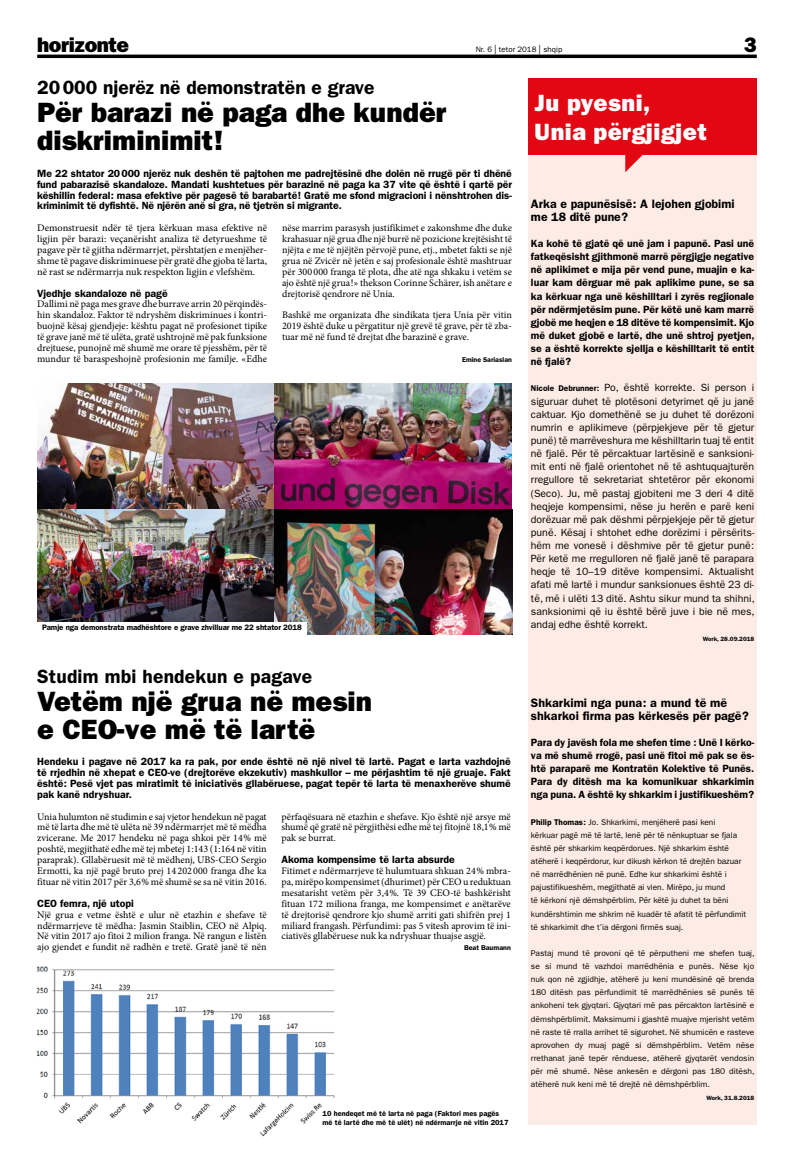
<style>
.page{position:relative;width:794px;height:1166px;background:#fff}
.page>*{position:absolute;margin:0;border:0;box-sizing:border-box;transform-origin:0 0}
.t1{font:800 28px/28px "Franklin Gothic LT Pro";color:#000}
.t2{font:800 23.62px/28.3px "Franklin Gothic LT Pro";letter-spacing:.02em;color:#fff}
.t3{font:800 21px "Franklin Gothic LT Pro";letter-spacing:-.02em;color:#000}
.t4{font:19.25px "Franklin Gothic LT Pro Dm";color:#000}
.t5{font:12.25px/13.1px "Franklin Gothic LT Pro Dm";color:#000}
.t6{font:10.5px/13.1px "Franklin Gothic LT Pro Dm";color:#000;text-align:justify}
.t7{font:10.5px/13.1px "Franklin Gothic LT Pro";color:#000;text-align:justify}
.t8{font:10.06px/10.9px "Minion Pro";color:#000;text-align:justify}
.t9{font:8.31px/13.1px "Franklin Gothic LT Pro";color:#000}
.t10{font:7.88px "Franklin Gothic LT Pro Dm";letter-spacing:-.01em;color:#000}
.t11{font:7.88px "Franklin Gothic LT Pro";letter-spacing:.005em;color:#000}
.t12{font:7.44px/8.9px "Franklin Gothic LT Pro Dm";color:#000}
.t13{font:7px "Franklin Gothic LT Pro Dm";color:#000}
.t14{font:6.12px "Franklin Gothic LT Pro Dm";color:#000}
.s1{font-size:9.62px}
.s2{font-family:"Franklin Gothic LT Pro Dm";font-size:8.31px}
.s3{font-family:"Franklin Gothic LT Pro Dm"}
</style>
<div class="page">
<hr style="left:37px;top:55px;width:719px;height:3px;background:#000">
<div style="left:528px;top:90px;width:228px;height:1034px;background:#fdece5"></div>
<div style="left:528px;top:79px;width:228px;height:76px;background:#e30613"></div>
<svg style="left:625px;top:155px;width:17px;height:17px"></svg>
<img style="left:37px;top:384px;width:475px;height:250px">
<img style="left:36px;top:966px;width:299px;height:171px">
<div style="left:35px;top:622px;width:272px;height:20px;background:#fff"></div>
<h3 class="t3" style="left:37px;top:32px;width:93px">horizonte</h3>
<p class="t11" style="left:476px;top:44px;width:88px">Nr. 6 <span class="s1">|</span> tetor 2018 <span class="s1">|</span> shqip</p>
<h3 class="t3" style="left:744px;top:32px;width:14px">3</h3>
<h3 class="t4" style="left:37px;top:76px;width:339px">20000 njerëz në demonstratën e grave</h3>
<h1 class="t1" style="left:37px;top:99px;width:411px">Për barazi në paga dhe kundër diskriminimit!</h1>
<p class="t6" style="left:37px;top:168px;width:476px;line-height:10.9px">Me 22 shtator 20000 njerëz nuk deshën të pajtohen me padrejtësinë dhe dolën në rrugë për ti dhënë fund pabarazisë skandaloze. Mandati kushtetues për barazinë në paga ka 37 vite që është i qartë për këshillin federal: masa efektive për pagesë të barabartë! Gratë me sfond migracioni i nënshtrohen dis&shy;kriminimit të dyfishtë. Në njërën anë si gra, në tjetrën si migrante.</p>
<p class="t8" style="left:37px;top:223px;width:231px">Demonstruesit ndër të tjera kërkuan masa efektive në ligjin për barazi: veçanërisht analiza të detyrueshme të pagave për të gjitha ndërmarrjet, përshtatjen e menjëher&shy;shme të pagave diskriminuese për gratë dhe gjoba të larta, në rast se ndërmarrja nuk respekton ligjin e vlefshëm.</p>
<p class="t6" style="left:37px;top:286px;width:132px">Vjedhje skandaloze në pagë</p>
<p class="t8" style="left:37px;top:299px;width:231px">Dallimi në paga mes grave dhe burrave arrin 20 përqindës&shy;hin skandaloz. Faktor të ndryshëm diskriminues i kontri&shy;buojnë kësaj gjendjeje: kështu pagat në profesionet tipike të grave janë më të ulëta, gratë ushtrojnë më pak funksione drejtuese, punojnë më shumë me orare të pjesshëm, për të mundur të baraspeshojnë profesionin me familje. «Edhe</p>
<p class="t8" style="left:282px;top:223px;width:231px">nëse marrim parasysh justifikimet e zakonshme dhe duke krahasuar një grua dhe një burrë në pozicione krejtësisht të njëjta e me të njëjtën përvojë pune, etj., mbetet fakti se një grua në Zvicër në jetën e saj profesionale është mashtruar për 300 000 franga të plota, dhe atë nga shkaku i vetëm se ajo është një grua!» thekson Corinne Schärer, ish anëtare e drejtorisë qendrore në Unia.</p>
<p class="t8" style="left:282px;top:310px;width:231px">Bashkë me organizata dhe sindikata tjera Unia për vitin 2019 është duke u përgatitur një grevë të grave, për të zba&shy;tuar më në fund të drejtat dhe barazinë e grave.</p>
<p class="t13" style="left:462px;top:355px;width:51px">Emine Sariaslan</p>
<p class="t10" style="left:42px;top:622px;width:261px">Pamje nga demonstrata madhështore e grave zhvilluar me 22 shtator 2018</p>
<h3 class="t4" style="left:37px;top:665px;width:276px">Studim mbi hendekun e pagave</h3>
<h1 class="t1" style="left:37px;top:688px;width:336px">Vetëm një grua në mesin e CEO-ve më të lartë</h1>
<p class="t6" style="left:37px;top:756px;width:475px;line-height:10.9px">Hendeku i pagave në 2017 ka ra pak, por ende është në një nivel të lartë. Pagat e larta vazhdojnë të rrjedhin në xhepat e CEO-ve (drejtorëve ekzekutiv) mashkullor – me përjashtim të një gruaje. Fakt është: Pesë vjet pas miratimit të iniciativës gllabëruese, pagat tepër të larta të menaxherëve shumë pak kanë ndryshuar.</p>
<p class="t8" style="left:37px;top:811px;width:231px">Unia hulumton në studimin e saj vjetor hendekun në pagat më të larta dhe më të ulëta në 39 ndërmarrjet më të mëdha zvicerane. Me 2017 hendeku në paga shkoi për 14% më poshtë, megjithatë edhe më tej mbetej 1:143 (1:164 në vitin paraprak). Gllabëruesit më të mëdhenj, UBS-CEO Sergio Ermotti, ka një pagë bruto prej 14 202 000 franga dhe ka fituar në vitin 2017 për 3,6% më shumë se sa në vitin 2016.</p>
<p class="t6" style="left:37px;top:896px;width:98px">CEO femra, një utopi</p>
<p class="t8" style="left:37px;top:909px;width:231px">Një grua e vetme është e ulur në etazhin e shefave të ndërmarrjeve të mëdha: Jasmin Staiblin, CEO në Alpiq.<br>Në vitin 2017 ajo fitoi 2 milion franga. Në rangun e listën ajo gjendet e fundit në radhën e tretë. Gratë janë të nën</p>
<p class="t8" style="left:281px;top:811px;width:231px">përfaqësuara në etazhin e shefave. Kjo është një arsye më shumë që gratë në përgjithësi edhe më tej fitojnë 18,1% më pak se burrat.</p>
<p class="t6" style="left:281px;top:853px;width:175px">Akoma kompensime të larta absurde</p>
<p class="t8" style="left:281px;top:865px;width:231px">Fitimet e ndërmarrjeve të hulumtuara shkuan 24% mbra&shy;pa, mirëpo kompensimet (dhurimet) për CEO u reduktuan mesatarisht vetëm për 3,4%. Të 39 CEO-të bashkërisht fituan 172 miliona franga, me kompensimet e anëtarëve të drejtorisë qendrore kjo shumë arriti gati shifrën prej 1 miliard frangash. Përfundimi: pas 5 vitesh aprovim të ini&shy;ciativës gllabëruese nuk ka ndryshuar thuajse asgjë.</p>
<p class="t13" style="left:464px;top:944px;width:48px">Beat Baumann</p>
<p class="t12" style="left:322px;top:1109px;width:187px">10 hendeqet më të larta në paga (Faktori mes pagës më të lartë dhe më të ulët) në ndërmarrje në vitin 2017</p>
<h2 class="t2" style="left:534px;top:89px;width:174px">Ju pyesni,<br>Unia përgjigjet</h2>
<p class="t5" style="left:531px;top:197px;width:205px">Arka e papunësisë: A lejohen gjobimi me 18 ditë pune?</p>
<p class="t6" style="left:531px;top:237px;width:225px">Ka kohë të gjatë që unë jam i papunë. Pasi unë fatkeqësisht gjithmonë marrë përgjigje negative në aplikimet e mija për vend pune, muajin e ka&shy;luar kam dërguar më pak aplikime pune, se sa ka kërkuar nga unë këshilltari i zyrës regjionale për ndërmjetësim pune. Për këtë unë kam marrë gjobë me heqjen e 18 ditëve të kompensimit. Kjo më duket gjobë e lartë, dhe unë shtroj pyetjen, se a është korrekte sjellja e këshilltarit të entit në fjalë?</p>
<p class="t7" style="left:531px;top:381px;width:225px"><span class="s2">Nicole Debrunner:</span> Po, është korrekte. Si person i siguruar duhet të plotësoni detyrimet që ju janë caktuar. Kjo domethënë se ju duhet të dorëzoni numrin e aplikimeve (përpjekjeve për të gjetur punë) të marrëveshura me këshilltarin tuaj të entit në fjalë. Për të përcaktuar lartësinë e sanksioni&shy;mit enti në fjalë orientohet në të ashtuquajturën rregullore të sekretariat shtetëror për ekonomi (Seco). Ju, më pastaj gjobiteni me 3 deri 4 ditë heqjeje kompensimi, nëse ju herën e parë keni dorëzuar më pak dëshmi përpjekjeje për të gjetur punë. Kësaj i shtohet edhe dorëzimi i përsërits&shy;hëm me vonesë i dëshmive për të gjetur punë:<br>Për ketë me rregulloren në fjalë janë të parapara heqje të 10–19 ditëve kompensimi. Aktualisht afati më lartë i mundur sanksionues është 23 di&shy;të, më i ulëti 13 ditë. Ashtu sikur mund ta shihni, sanksionimi që iu është bërë juve i bie në mes, andaj edhe është korrekt.</p>
<p class="t14" style="left:703px;top:635px;width:53px">Work, 28.09.2018</p>
<p class="t5" style="left:531px;top:696px;width:219px">Shkarkimi nga puna: a mund të më shkarkoi firma pas kërkesës për pagë?</p>
<p class="t6" style="left:531px;top:736px;width:225px">Para dy javësh fola me shefen time : Unë I kërko&shy;va më shumë rrogë, pasi unë fitoi më pak se ës&shy;htë paraparë me Kontratën Kolektive të Punës.<br>Para dy ditësh ma ka komunikuar shkarkimin nga puna. A është ky shkarkim i justifikueshëm?</p>
<p class="t9" style="left:531px;top:815px;width:217px"><span class="s3">Philip Thomas:</span> Jo. Shkarkimi, menjëherë pasi keni<br>kërkuar pagë më të lartë, lenë për të nënkuptuar se fjala është për shkarkim keqpërdorues. Një shkarkim është atëherë i keqpërdorur, kur dikush kërkon të drejtën bazuar në marrëdhënien në punë. Edhe kur shkarkimi është i pajustifikueshëm, megjithatë ai vlen. Mirëpo, ju mund<br>të kërkoni një dëmshpërblim. Për këtë ju duhet ta bëni kundërshtimin me shkrim në kuadër të afatit të përfundimit të shkarkimit dhe t’ia dërgoni firmës suaj.</p>
<p class="t9" style="left:531px;top:946px;width:225px;text-align:justify">Pastaj mund të provoni që të përputheni me shefen tuaj, se si mund të vazhdoi marrëdhënia e punës. Nëse kjo nuk qon në zgjidhje, atëherë ju keni mundësinë që brenda 180 ditësh pas përfundimit të marrëdhënies së punës të ankoheni tek gjyqtari. Gjyqtari më pas përcakton lartësinë e dëmshpërblimit. Maksimumi i gjashtë muajve mjerisht vetëm në raste të rralla arrihet të sigurohet. Në shumicën e rasteve aprovohen dy muaj pagë si dëmshpërblim. Vetëm nëse rrethanat janë tepër rënduese, atëherë gjyqtarët vendosin për më shumë. Nëse ankesën e dërgoni pas 180 ditësh, atëherë nuk keni më të drejtë në dëmshpërblim.</p>
<p class="t14" style="left:706px;top:1094px;width:49px">Work, 31.8.2018</p>
</div>
